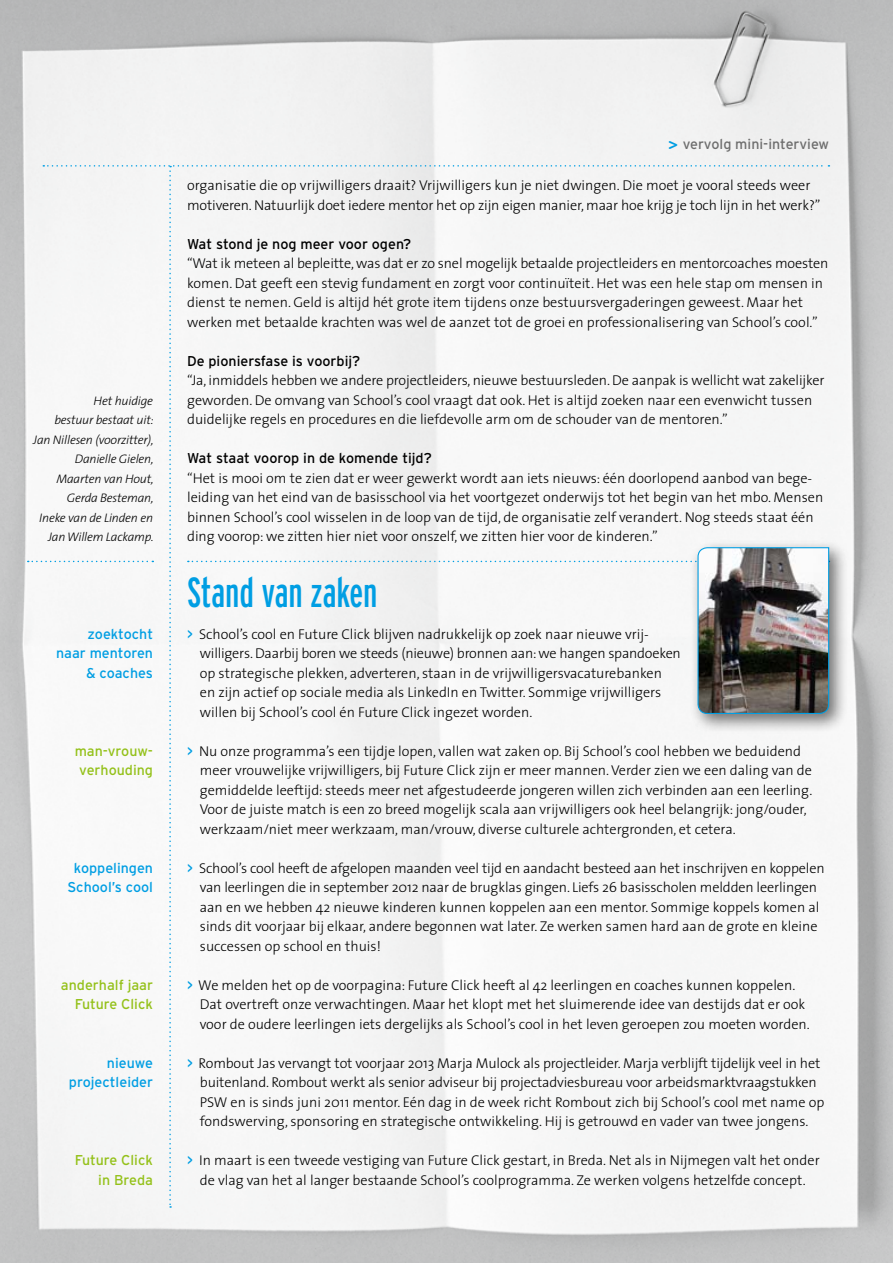
<style>
.page{position:relative;width:893px;height:1263px;background:#fff}
.page>*{position:absolute;margin:0;border:0;box-sizing:border-box;transform-origin:0 0}
.t1{font:extra-condensed 42px "Interstate";letter-spacing:-.005em;color:#009ee3}
.t2{font:300 14.25px/19.5px "The Sans";color:#000}
.t3{font:14.25px "Interstate";color:#000}
.t4{font:14.25px/19.5px "Interstate";color:#009ee3;text-align:right}
.t5{font:14.25px/19.5px "Interstate";color:#94c11a;text-align:right}
.t6{font:14.25px "Interstate";color:#6e6e6e}
.t7{font:italic 300 12.45px/19.5px "The Sans";letter-spacing:-.015em;color:#000;text-align:right}
.s1{font-family:"VAG Rounded";font-weight:700;font-size:15.75px;color:#009ee3}
.s2{font-family:"Interstate";font-weight:400;color:#009ee3}
</style>
<div class="page">
<img style="left:0;top:0;width:893px;height:1263px">
<div style="left:690px;top:539px;width:158px;height:195px;background:#000;opacity:.55"></div>
<div style="left:28px;top:165px;width:802px;height:1043px;background:#f6f6f6"></div>
<p class="t7" style="left:33px;top:390px;width:122px">Het huidige<br>bestuur bestaat uit:<br>Jan Nillesen (voorzitter),<br>Danielle Gielen,<br>Maarten van Hout,<br>Gerda Besteman,<br>Ineke van de Linden en<br>Jan Willem Lackamp.</p>
<p class="t4" style="left:56px;top:624px;width:99px">zoektocht naar mentoren &amp; coaches</p>
<p class="t5" style="left:75px;top:741px;width:80px;text-align:center">man-vrouw&shy;verhouding</p>
<p class="t4" style="left:67px;top:858px;width:87px;text-align:center">koppelingen<br>School’s cool</p>
<p class="t5" style="left:61px;top:975px;width:94px">anderhalf jaar<br>Future Click</p>
<p class="t4" style="left:69px;top:1053px;width:86px">nieuwe projectleider</p>
<p class="t5" style="left:75px;top:1150px;width:80px">Future Click in Breda</p>
<p class="t6" style="left:668px;top:136px;width:162px"><span class="s1">&gt;</span> vervolg mini-interview</p>
<p class="t2" style="left:187px;top:175px;width:635px">organisatie die op vrijwilligers draait? Vrijwilligers kun je niet dwingen. Die moet je vooral steeds weer motiveren. Natuurlijk doet iedere mentor het op zijn eigen manier, maar hoe krijg je toch lijn in het werk?”</p>
<p class="t3" style="left:187px;top:236px;width:226px">Wat stond je nog meer voor ogen?</p>
<p class="t2" style="left:187px;top:253px;width:643px">“Wat ik meteen al bepleitte, was dat er zo snel mogelijk betaalde projectleiders en mentorcoaches moesten komen. Dat geeft een stevig fundament en zorgt voor continuïteit. Het was een hele stap om mensen in dienst te nemen. Geld is altijd hét grote item tijdens onze bestuursvergaderingen geweest. Maar het werken met betaalde krachten was wel de aanzet tot de groei en professionalisering van School’s cool.”</p>
<p class="t3" style="left:187px;top:352px;width:175px">De pioniersfase is voorbij?</p>
<p class="t2" style="left:187px;top:370px;width:639px">“Ja, inmiddels hebben we andere projectleiders, nieuwe bestuursleden. De aanpak is wellicht wat zakelijker geworden. De omvang van School’s cool vraagt dat ook. Het is altijd zoeken naar een evenwicht tussen duidelijke regels en procedures en die liefdevolle arm om de schouder van de mentoren.”</p>
<p class="t3" style="left:187px;top:450px;width:246px">Wat staat voorop in de komende tijd?</p>
<p class="t2" style="left:187px;top:467px;width:638px">“Het is mooi om te zien dat er weer gewerkt wordt aan iets nieuws: één doorlopend aanbod van bege&shy;leiding van het eind van de basisschool via het voortgezet onderwijs tot het begin van het mbo. Mensen binnen School’s cool wisselen in de loop van de tijd, de organisatie zelf verandert. Nog steeds staat één ding voorop: we zitten hier niet voor onszelf, we zitten hier voor de kinderen.”</p>
<h1 class="t1" style="left:187px;top:569px;width:192px">Stand van zaken</h1>
<p class="t2" style="left:200px;top:623px;width:482px;text-indent:-13px"><span class="s2">&gt;</span> School’s cool en Future Click blijven nadrukkelijk op zoek naar nieuwe vrij&shy;willigers. Daarbij boren we steeds (nieuwe) bronnen aan: we hangen spandoeken op strategische plekken, adverteren, staan in de vrijwilligersvacaturebanken en zijn actief op sociale media als LinkedIn en Twitter. Sommige vrijwilligers willen bij School’s cool én Future Click ingezet worden.</p>
<p class="t2" style="left:200px;top:740px;width:614px;text-indent:-13px"><span class="s2">&gt;</span> Nu onze programma’s een tijdje lopen, vallen wat zaken op. Bij School’s cool hebben we beduidend meer vrouwelijke vrijwilligers, bij Future Click zijn er meer mannen. Verder zien we een daling van de gemiddelde leeftijd: steeds meer net afgestudeerde jongeren willen zich verbinden aan een leerling.<br>Voor de juiste match is een zo breed mogelijk scala aan vrijwilligers ook heel belangrijk: jong/ouder, werkzaam/niet meer werkzaam, man/vrouw, diverse culturele achtergronden, et cetera.</p>
<p class="t2" style="left:200px;top:857px;width:626px;text-indent:-13px"><span class="s2">&gt;</span> School’s cool heeft de afgelopen maanden veel tijd en aandacht besteed aan het inschrijven en koppelen van leerlingen die in september 2012 naar de brugklas gingen. Liefs 26 basisscholen meldden leerlingen aan en we hebben 42 nieuwe kinderen kunnen koppelen aan een mentor. Sommige koppels komen al sinds dit voorjaar bij elkaar, andere begonnen wat later. Ze werken samen hard aan de grote en kleine successen op school en thuis!</p>
<p class="t2" style="left:200px;top:974px;width:611px;text-indent:-13px"><span class="s2">&gt;</span> We melden het op de voorpagina: Future Click heeft al 42 leerlingen en coaches kunnen koppelen.<br>Dat overtreft onze verwachtingen. Maar het klopt met het sluimerende idee van destijds dat er ook voor de oudere leerlingen iets dergelijks als School’s cool in het leven geroepen zou moeten worden.</p>
<p class="t2" style="left:200px;top:1052px;width:626px;text-indent:-13px"><span class="s2">&gt;</span> Rombout Jas vervangt tot voorjaar 2013 Marja Mulock als projectleider. Marja verblijft tijdelijk veel in het buitenland. Rombout werkt als senior adviseur bij projectadviesbureau voor arbeidsmarktvraagstukken PSW en is sinds juni 2011 mentor. Eén dag in de week richt Rombout zich bij School’s cool met name op fondswerving, sponsoring en strategische ontwikkeling. Hij is getrouwd en vader van twee jongens.</p>
<p class="t2" style="left:187px;top:1150px;width:634px;text-align:center"><span class="s2">&gt;</span> In maart is een tweede vestiging van Future Click gestart, in Breda. Net als in Nijmegen valt het onder de vlag van het al langer bestaande School’s coolprogramma. Ze werken volgens hetzelfde concept.</p>
</div>
